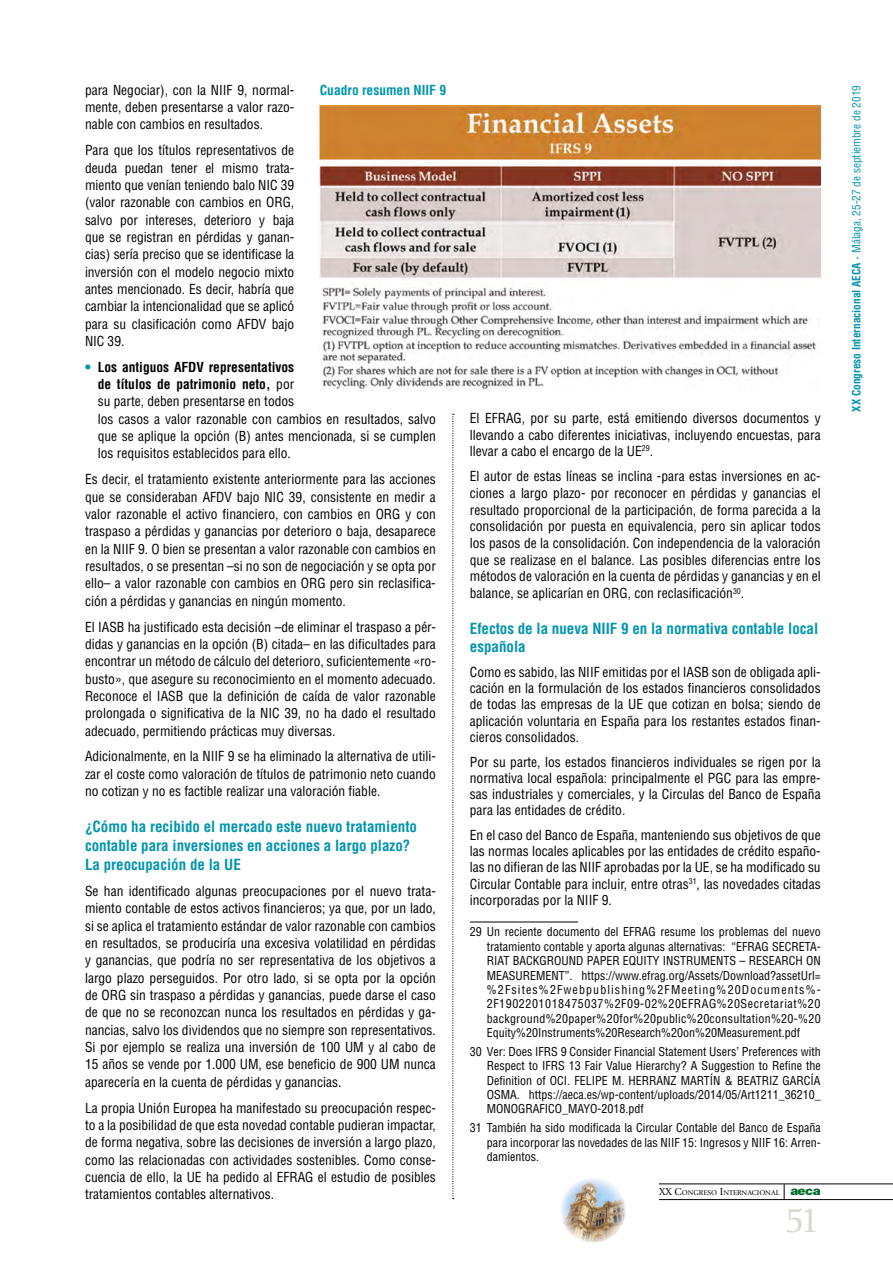
<style>
.page{position:relative;width:893px;height:1263px;background:#fff}
.page>*{position:absolute;margin:0;border:0;box-sizing:border-box;transform-origin:0 0}
.t1{font:36px "Giovanni";color:#dad8cc}
.t2{font:700 condensed 15px/19.2px "Helvetica LT Std";color:#0095ad}
.t3{font:condensed 13.5px/17.4px "Helvetica LT Std";color:#000;text-align:justify}
.t4{font:700 condensed 13.5px "Helvetica LT Std";color:#0095ad}
.t5{font:condensed 12px/14.4px "Helvetica LT Std";color:#000;text-align:justify}
.t6{font:condensed 11.25px "Helvetica LT Std";color:#0095ad}
.t7{font:7.35px "Giovanni";color:#000}
.s1{font-weight:700;color:#0095ad}
.s2{font-weight:700}
.s3{font-size:10.5px}
.s4{font-family:"Helvetica Neue";font-weight:900;font-size:12px;color:#006b2d}
</style>
<div class="page">
<hr style="left:659px;top:1183px;width:234px;height:1px;background:#000">
<hr style="left:659px;top:1199px;width:234px;height:1px;background:#000">
<svg style="left:784px;top:1184px;width:1px;height:15px"></svg>
<img style="left:561px;top:1178px;width:65px;height:64px">
<hr style="left:470px;top:922px;width:108px;height:1px;background:#000">
<svg style="left:452px;top:414px;width:2px;height:785px"></svg>
<img style="left:320px;top:106px;width:501px;height:285px">
<p class="t4" style="left:320px;top:81px;width:128px">Cuadro resumen NIIF 9</p>
<p class="t3" style="left:85px;top:81px;width:211px">para Negociar), con la NIIF 9, normal&shy;mente, deben presentarse a valor razo&shy;nable con cambios en resultados.</p>
<p class="t3" style="left:85px;top:142px;width:211px">Para que los títulos representativos de deuda puedan tener el mismo trata&shy;miento que venían teniendo balo NIC 39 (valor razonable con cambios en ORG, salvo por intereses, deterioro y baja que se registran en pérdidas y ganan&shy;cias) sería preciso que se identificase la inversión con el modelo negocio mixto antes mencionado. Es decir, habría que cambiar la intencionalidad que se aplicó para su clasificación como AFDV bajo NIC 39.</p>
<p class="t3" style="left:98px;top:358px;width:340px;text-align:left;text-indent:-13px"><span class="s1">•</span> <span class="s2">Los antiguos AFDV representativos<br>de títulos de patrimonio neto,</span> por<br>su parte, deben presentarse en todos<br>los casos a valor razonable con cambios en resultados, salvo que se aplique la opción (B) antes mencionada, si se cumplen los requisitos establecidos para ello.</p>
<p class="t3" style="left:85px;top:471px;width:352px">Es decir, el tratamiento existente anteriormente para las acciones que se consideraban AFDV bajo NIC 39, consistente en medir a valor razonable el activo financiero, con cambios en ORG y con traspaso a pérdidas y ganancias por deterioro o baja, desaparece en la NIIF 9. O bien se presentan a valor razonable con cambios en resultados, o se presentan –si no son de negociación y se opta por ello– a valor razonable con cambios en ORG pero sin reclasifica&shy;ción a pérdidas y ganancias en ningún momento.</p>
<p class="t3" style="left:85px;top:618px;width:352px">El IASB ha justificado esta decisión –de eliminar el traspaso a pér&shy;didas y ganancias en la opción (B) citada– en las dificultades para encontrar un método de cálculo del deterioro, suficientemente «ro&shy;busto», que asegure su reconocimiento en el momento adecuado.<br>Reconoce el IASB que la definición de caída de valor razonable prolongada o significativa de la NIC 39, no ha dado el resultado adecuado, permitiendo prácticas muy diversas.</p>
<p class="t3" style="left:85px;top:748px;width:352px">Adicionalmente, en la NIIF 9 se ha eliminado la alternativa de utili&shy;zar el coste como valoración de títulos de patrimonio neto cuando no cotizan y no es factible realizar una valoración fiable.</p>
<p class="t2" style="left:85px;top:817px;width:334px">¿Cómo ha recibido el mercado este nuevo tratamiento contable para inversiones en acciones a largo plazo?<br>La preocupación de la UE</p>
<p class="t3" style="left:85px;top:882px;width:352px">Se han identificado algunas preocupaciones por el nuevo trata&shy;miento contable de estos activos financieros; ya que, por un lado, si se aplica el tratamiento estándar de valor razonable con cambios en resultados, se produciría una excesiva volatilidad en pérdidas y ganancias, que podría no ser representativa de los objetivos a largo plazo perseguidos. Por otro lado, si se opta por la opción de ORG sin traspaso a pérdidas y ganancias, puede darse el caso de que no se reconozcan nunca los resultados en pérdidas y ga&shy;nancias, salvo los dividendos que no siempre son representativos.<br>Si por ejemplo se realiza una inversión de 100 UM y al cabo de 15 años se vende por 1.000 UM, ese beneficio de 900 UM nunca aparecería en la cuenta de pérdidas y ganancias.</p>
<p class="t3" style="left:85px;top:1099px;width:352px">La propia Unión Europea ha manifestado su preocupación respec&shy;to a la posibilidad de que esta novedad contable pudieran impactar, de forma negativa, sobre las decisiones de inversión a largo plazo, como las relacionadas con actividades sostenibles. Como conse&shy;cuencia de ello, la UE ha pedido al EFRAG el estudio de posibles tratamientos contables alternativos.</p>
<p class="t3" style="left:470px;top:410px;width:352px;line-height:16.2px">El EFRAG, por su parte, está emitiendo diversos documentos y llevando a cabo diferentes iniciativas, incluyendo encuestas, para llevar a cabo el encargo de la UE<sup>29</sup>.</p>
<p class="t3" style="left:470px;top:468px;width:352px;line-height:16.6px">El autor de estas líneas se inclina -para estas inversiones en ac&shy;ciones a largo plazo- por reconocer en pérdidas y ganancias el resultado proporcional de la participación, de forma parecida a la consolidación por puesta en equivalencia, pero sin aplicar todos los pasos de la consolidación. Con independencia de la valoración que se realizase en el balance. Las posibles diferencias entre los métodos de valoración en la cuenta de pérdidas y ganancias y en el balance, se aplicarían en ORG, con reclasificación<sup>30</sup>.</p>
<p class="t2" style="left:470px;top:619px;width:350px;line-height:18.5px">Efectos de la nueva NIIF 9 en la normativa contable local española</p>
<p class="t3" style="left:470px;top:664px;width:352px;line-height:16.2px">Como es sabido, las NIIF emitidas por el IASB son de obligada apli&shy;cación en la formulación de los estados financieros consolidados de todas las empresas de la UE que cotizan en bolsa; siendo de aplicación voluntaria en España para los restantes estados finan&shy;cieros consolidados.</p>
<p class="t3" style="left:470px;top:753px;width:352px;line-height:16.2px">Por su parte, los estados financieros individuales se rigen por la normativa local española: principalmente el PGC para las empre&shy;sas industriales y comerciales, y la Circulas del Banco de España para las entidades de crédito.</p>
<p class="t3" style="left:470px;top:827px;width:352px;line-height:16.2px">En el caso del Banco de España, manteniendo sus objetivos de que las normas locales aplicables por las entidades de crédito españo&shy;las no difieran de las NIIF aprobadas por la UE, se ha modificado su Circular Contable para incluir, entre otras<sup>31</sup>, las novedades citadas incorporadas por la NIIF 9.</p>
<p class="t5" style="left:487px;top:925px;width:335px;text-indent:-17px">29 Un reciente documento del EFRAG resume los problemas del nuevo tratamiento contable y aporta algunas alternativas: “EFRAG SECRETA-RIAT BACKGROUND PAPER EQUITY INSTRUMENTS – RESEARCH ON MEASUREMENT”. https://www.efrag.org/Assets/Download?assetUrl= %2Fsites%2Fwebpublishing%2FMeeting%20Documents%- 2F1902201018475037%2F09-02%20EFRAG%20Secretariat%20 background%20paper%20for%20public%20consultation%20-%20<br>Equity%20Instruments%20Research%20on%20Measurement.pdf</p>
<p class="t5" style="left:487px;top:1044px;width:335px;text-indent:-17px">30 Ver: Does IFRS 9 Consider Financial Statement Users’ Preferences with Respect to IFRS 13 Fair Value Hierarchy? A Suggestion to Refine the Definition of OCI. FELIPE M. HERRANZ MARTÍN &amp; BEATRIZ GARCÍA OSMA. https://aeca.es/wp-content/uploads/2014/05/Art1211_36210_ MONOGRAFICO_MAYO-2018.pdf</p>
<p class="t5" style="left:487px;top:1120px;width:335px;text-indent:-17px">31 También ha sido modificada la Circular Contable del Banco de España para incorporar las novedades de las NIIF 15: Ingresos y NIIF 16: Arren&shy;damientos.</p>
<p class="t7" style="left:659px;top:1189px;width:163px"><span class="s3">XX C</span>ONGRESO <span class="s3">I</span>NTERNACI ONAL <span class="s4">aeca</span></p>
<h1 class="t1" style="left:785px;top:1200px;width:37px">51</h1>
<p class="t6" style="left:849px;top:412px;width:328px;rotate:-90deg"><span class="s2">XX Congreso Internacional AECA ·</span> Málaga, 25-27 de septiembre de 2019</p>
</div>
